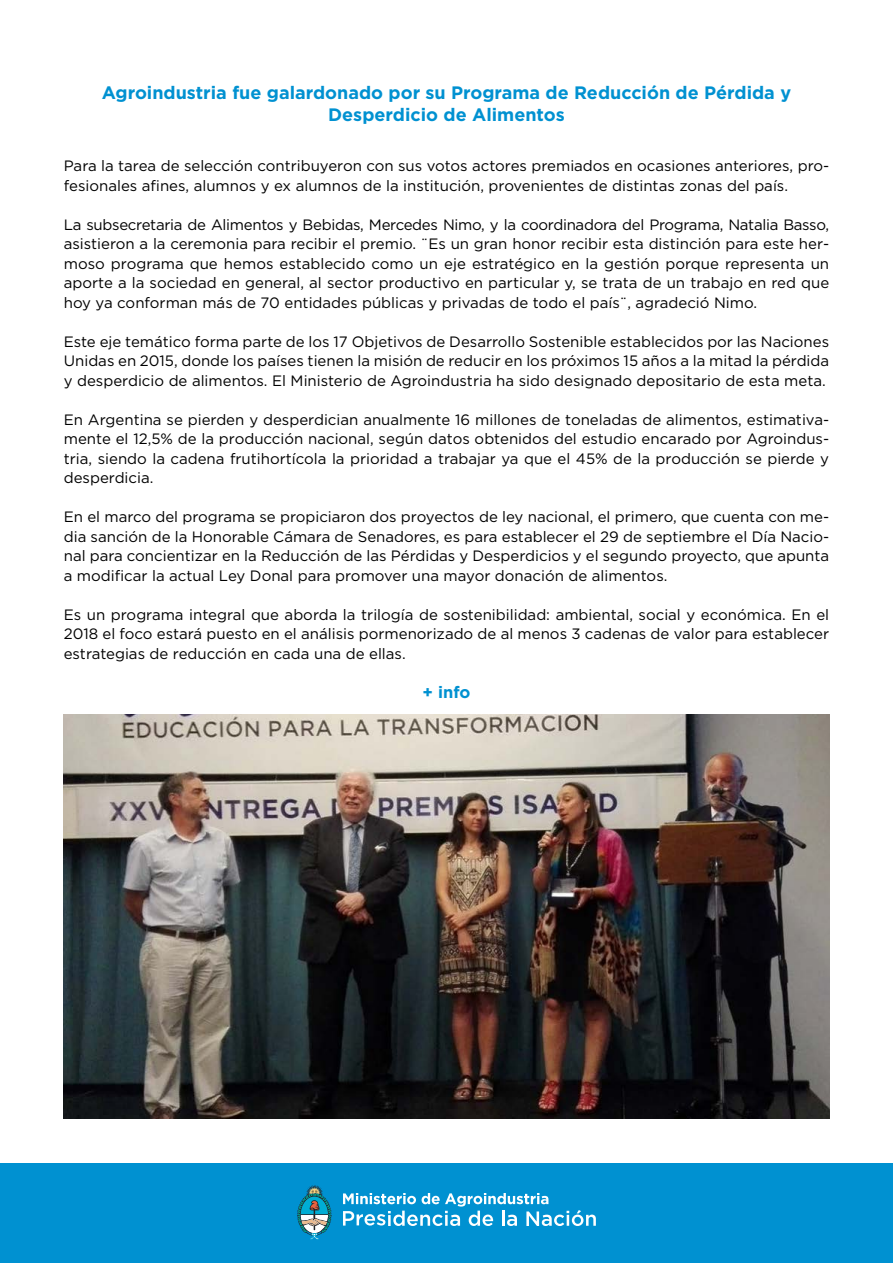
<style>
.page{position:relative;width:893px;height:1263px;background:#fff}
.page>*{position:absolute;margin:0;border:0;box-sizing:border-box;transform-origin:0 0}
.t1{font:700 18px/21.6px "Gotham";color:#0091d1;text-align:center}
.t2{font:700 16.5px "Gotham";color:#0091d1}
.t3{font:15px/19.5px "Gotham";color:#000;text-align:justify}
</style>
<div class="page">
<div style="left:0;top:1163px;width:893px;height:100px;background:#0091d1"></div>
<svg style="left:297px;top:1185px;width:35px;height:54px"></svg>
<svg style="left:343px;top:1193px;width:253px;height:33px"></svg>
<img style="left:64px;top:714px;width:765px;height:405px">
<p class="t1" style="left:102px;top:82px;width:691px">Agroindustria fue galardonado por su Programa de Reducción de Pérdida y<br>Desperdicio de Alimentos</p>
<p class="t3" style="left:64px;top:156px;width:767px">Para la tarea de selección contribuyeron con sus votos actores premiados en ocasiones anteriores, pro&shy;fesionales afines, alumnos y ex alumnos de la institución, provenientes de distintas zonas del país.</p>
<p class="t3" style="left:64px;top:214px;width:767px">La subsecretaria de Alimentos y Bebidas, Mercedes Nimo, y la coordinadora del Programa, Natalia Basso, asistieron a la ceremonia para recibir el premio. ¨Es un gran honor recibir esta distinción para este her&shy;moso programa que hemos establecido como un eje estratégico en la gestión porque representa un aporte a la sociedad en general, al sector productivo en particular y, se trata de un trabajo en red que hoy ya conforman más de 70 entidades públicas y privadas de todo el país¨, agradeció Nimo.</p>
<p class="t3" style="left:64px;top:331px;width:767px">Este eje temático forma parte de los 17 Objetivos de Desarrollo Sostenible establecidos por las Naciones Unidas en 2015, donde los países tienen la misión de reducir en los próximos 15 años a la mitad la pérdida y desperdicio de alimentos. El Ministerio de Agroindustria ha sido designado depositario de esta meta.</p>
<p class="t3" style="left:64px;top:409px;width:767px">En Argentina se pierden y desperdician anualmente 16 millones de toneladas de alimentos, estimativa&shy;mente el 12,5% de la producción nacional, según datos obtenidos del estudio encarado por Agroindus&shy;tria, siendo la cadena frutihortícola la prioridad a trabajar ya que el 45% de la producción se pierde y desperdicia.</p>
<p class="t3" style="left:64px;top:507px;width:767px">En el marco del programa se propiciaron dos proyectos de ley nacional, el primero, que cuenta con me&shy;dia sanción de la Honorable Cámara de Senadores, es para establecer el 29 de septiembre el Día Nacio&shy;nal para concientizar en la Reducción de las Pérdidas y Desperdicios y el segundo proyecto, que apunta a modificar la actual Ley Donal para promover una mayor donación de alimentos.</p>
<p class="t3" style="left:64px;top:604px;width:767px">Es un programa integral que aborda la trilogía de sostenibilidad: ambiental, social y económica. En el 2018 el foco estará puesto en el análisis pormenorizado de al menos 3 cadenas de valor para establecer estrategias de reducción en cada una de ellas.</p>
<p class="t2" style="left:423px;top:681px;width:49px">+ info</p>
</div>
